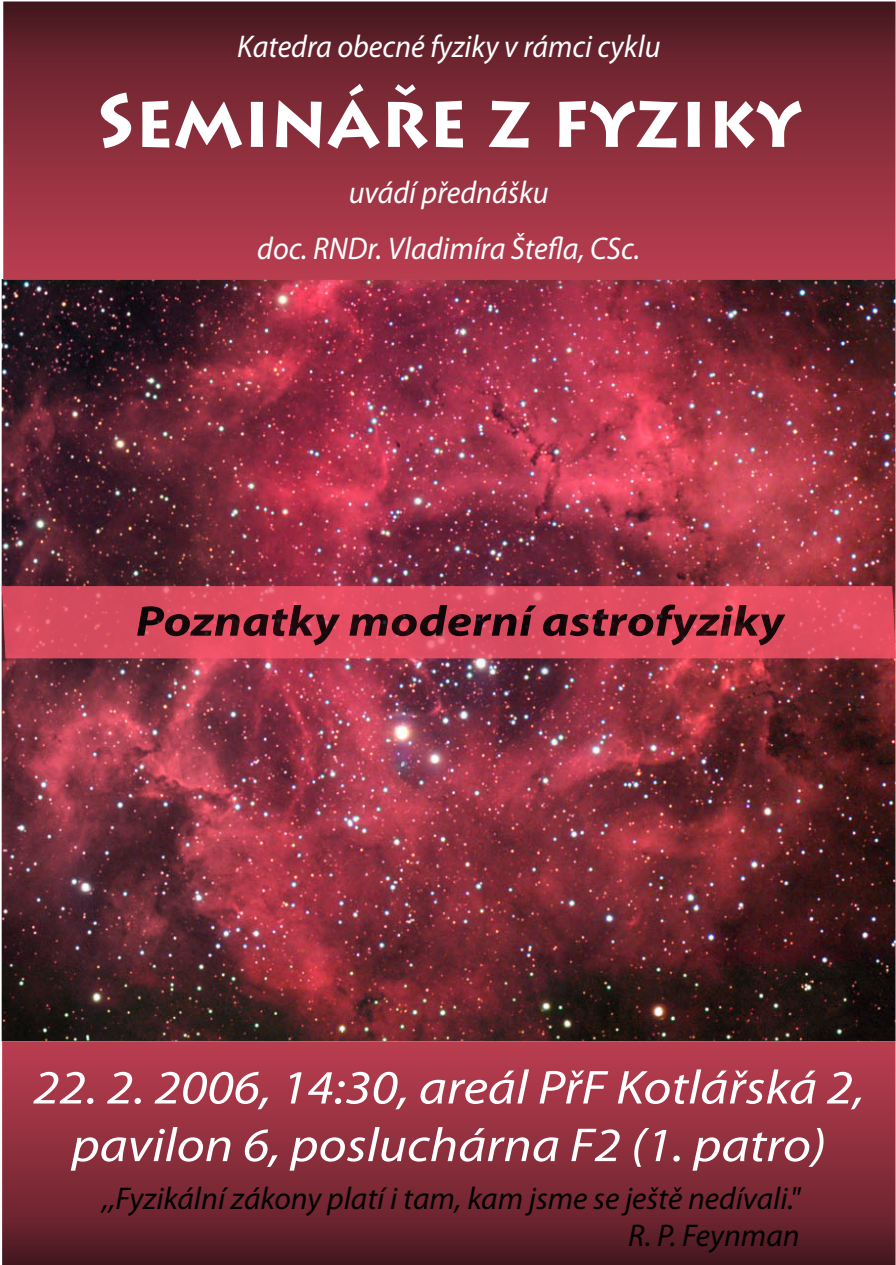
<style>
.page{position:relative;width:896px;height:1265px;background:#fff}
.page>*{position:absolute;margin:0;border:0;box-sizing:border-box;transform-origin:0 0}
.t1{font:700 75px "Lithos Pro";color:#fff;scale:.95 1}
.t2{font:italic 48px/57.6px "Myriad Pro";color:#fff;text-align:center;scale:1.12 1}
.t3{font:italic 700 43.2px "Myriad Pro";color:#000;scale:1.17 1}
.t4{font:italic 31.5px/55.8px "Myriad Pro";color:#fff;text-align:center;scale:.95 1}
.t5{font:italic 31.5px/37.8px "Myriad Pro";color:#000;text-align:right}
</style>
<div class="page">
<img style="left:2px;top:279px;width:893px;height:762px">
<div style="left:3px;top:1px;width:892px;height:279px;background:linear-gradient(to bottom,#4f1b23,#c04053)"></div>
<div style="left:2px;top:1041px;width:893px;height:223px;background:linear-gradient(to bottom,#c04052,#521c24)"></div>
<svg style="left:2px;top:586px;width:893px;height:72px;background:#e04d61"></svg>
<p class="t4" style="left:237px;top:19px;width:447px">Katedra obecné fyziky v rámci cyklu</p>
<h1 class="t1" style="left:96px;top:76px;width:743px">SEMINÁŘE Z FYZIKY</h1>
<p class="t4" style="left:257px;top:165px;width:404px">uvádí přednášku<br>doc. RNDr. Vladimíra Štefla, CSc.</p>
<h3 class="t3" style="left:136px;top:597px;width:556px">Poznatky moderní astrofyziky</h3>
<h2 class="t2" style="left:33px;top:1059px;width:743px">22. 2. 2006, 14:30, areál PřF Kotlářská 2, pavilon 6, posluchárna F2 (1. patro)</h2>
<p class="t5" style="left:102px;top:1179px;width:699px">,,Fyzikální zákony platí i tam, kam jsme se ještě nedívali."<br>R. P. Feynman</p>
</div>
